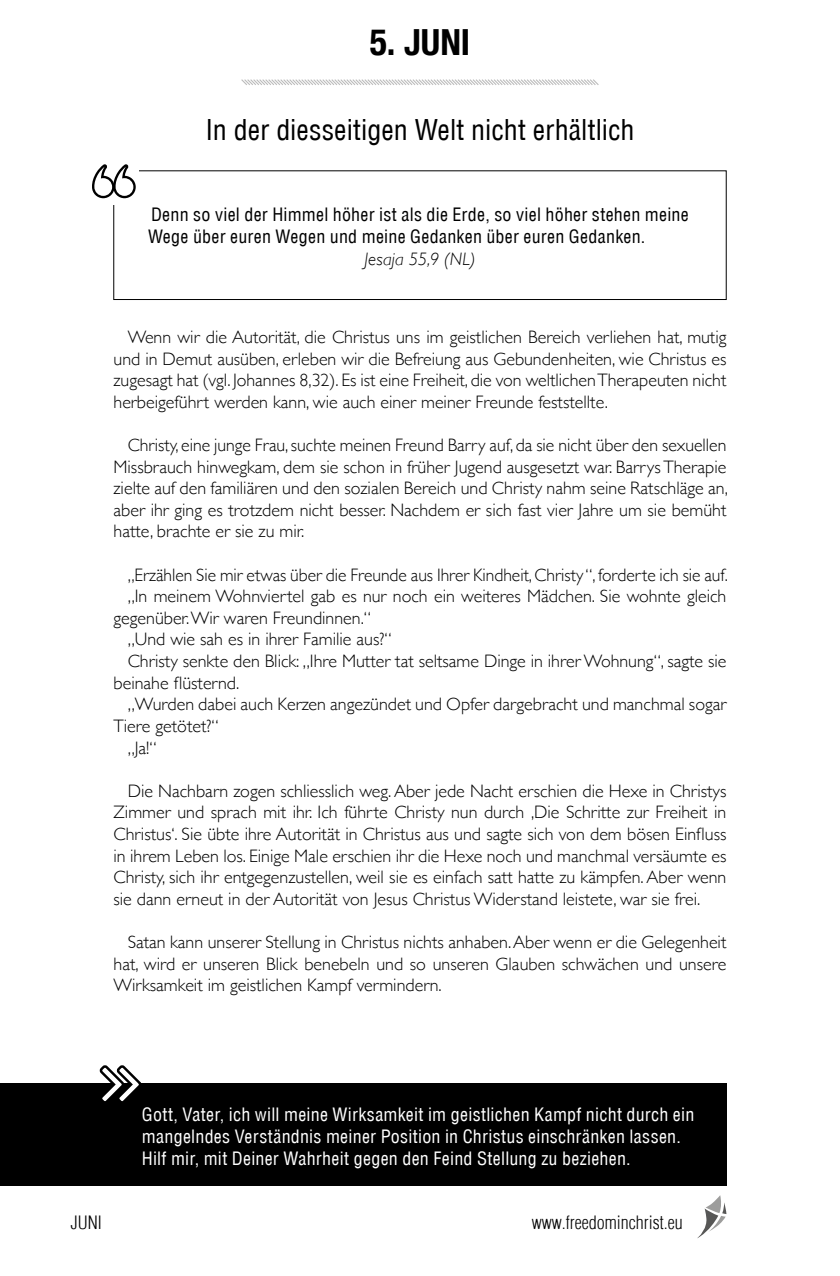
<style>
.page{position:relative;width:840px;height:1276px;background:#fff}
.page>*{position:absolute;margin:0;border:0;box-sizing:border-box;transform-origin:0 0}
.t1{font:700 condensed 36px "Helvetica Neue";color:#000}
.t2{font:condensed 28px "Helvetica";color:#000}
.t3{font:300 18px/21.6px "Gill Sans";color:#000;text-align:justify}
.t4{font:condensed 18px/22px "Helvetica";letter-spacing:.015em;color:#fff}
.t5{font:condensed 18px/22px "Helvetica";letter-spacing:.015em;color:#000}
.t6{font:300 condensed 18px "Helvetica";color:#000}
.t7{font:italic 300 18px "Gill Sans";letter-spacing:.015em;color:#000}
</style>
<div class="page">
<svg style="left:697px;top:1195px;width:29px;height:43px"></svg>
<svg style="left:241px;top:79px;width:358px;height:6px"></svg>
<div style="left:113px;top:171px;width:613px;height:129px;border:1px solid #000"></div>
<div style="left:0;top:1083px;width:726px;height:102px;background:#000"></div>
<svg style="left:99px;top:1065px;width:42px;height:37px"></svg>
<div style="left:91px;top:157px;width:48px;height:48px;background:#fff"></div>
<svg style="left:92px;top:164px;width:44px;height:34px"></svg>
<h1 class="t1" style="left:369px;top:20px;width:102px">5. JUNI</h1>
<h2 class="t2" style="left:205px;top:113px;width:430px">In der diesseitigen Welt nicht erhältlich</h2>
<p class="t5" style="left:148px;top:203px;width:542px">Denn so viel der Himmel höher ist als die Erde, so viel höher stehen meine<br>Wege über euren Wegen und meine Gedanken über euren Gedanken.</p>
<p class="t7" style="left:364px;top:249px;width:113px">Jesaja 55,9 (NL)</p>
<p class="t3" style="left:113px;top:325px;width:614px;text-indent:14px">Wenn wir die Autorität, die Christus uns im geistlichen Bereich verliehen hat, mutig und in Demut ausüben, erleben wir die Befreiung aus Gebundenheiten, wie Christus es zugesagt hat (vgl. Johannes 8,32). Es ist eine Freiheit, die von weltlichen Therapeuten nicht herbeigeführt werden kann, wie auch einer meiner Freunde feststellte.</p>
<p class="t3" style="left:113px;top:433px;width:615px;text-indent:14px">Christy, eine junge Frau, suchte meinen Freund Barry auf, da sie nicht über den sexuellen Missbrauch hinwegkam, dem sie schon in früher Jugend ausgesetzt war. Barrys Therapie zielte auf den familiären und den sozialen Bereich und Christy nahm seine Ratschläge an, aber ihr ging es trotzdem nicht besser. Nachdem er sich fast vier Jahre um sie bemüht hatte, brachte er sie zu mir.</p>
<p class="t3" style="left:128px;top:563px;width:601px">„Erzählen Sie mir etwas über die Freunde aus Ihrer Kindheit, Christy “, forderte ich sie auf.</p>
<p class="t3" style="left:128px;top:585px;width:600px">„In meinem Wohnviertel gab es nur noch ein weiteres Mädchen. Sie wohnte gleich</p>
<p class="t3" style="left:113px;top:606px;width:259px">gegenüber. Wir waren Freundinnen.“</p>
<p class="t3" style="left:128px;top:628px;width:265px">„Und wie sah es in ihrer Familie aus?“</p>
<p class="t3" style="left:128px;top:649px;width:600px">Christy senkte den Blick: „Ihre Mutter tat seltsame Dinge in ihrer Wohnung“, sagte sie</p>
<p class="t3" style="left:113px;top:671px;width:127px">beinahe flüsternd.</p>
<p class="t3" style="left:128px;top:693px;width:600px">„Wurden dabei auch Kerzen angezündet und Opfer dargebracht und manchmal sogar</p>
<p class="t3" style="left:113px;top:714px;width:107px">Tiere getötet?“</p>
<p class="t3" style="left:128px;top:736px;width:30px">„Ja!“</p>
<p class="t3" style="left:113px;top:779px;width:614px;text-indent:14px">Die Nachbarn zogen schliesslich weg. Aber jede Nacht erschien die Hexe in Christys Zimmer und sprach mit ihr. Ich führte Christy nun durch ‚Die Schritte zur Freiheit in Christus‘. Sie übte ihre Autorität in Christus aus und sagte sich von dem bösen Einfluss in ihrem Leben los. Einige Male erschien ihr die Hexe noch und manchmal versäumte es Christy, sich ihr entgegenzustellen, weil sie es einfach satt hatte zu kämpfen. Aber wenn sie dann erneut in der Autorität von Jesus Christus Widerstand leistete, war sie frei.</p>
<p class="t3" style="left:113px;top:930px;width:614px;text-indent:14px">Satan kann unserer Stellung in Christus nichts anhaben. Aber wenn er die Gelegenheit hat, wird er unseren Blick benebeln und so unseren Glauben schwächen und unsere Wirksamkeit im geistlichen Kampf vermindern.</p>
<p class="t4" style="left:142px;top:1103px;width:553px">Gott, Vater, ich will meine Wirksamkeit im geistlichen Kampf nicht durch ein mangelndes Verständnis meiner Position in Christus einschränken lassen.<br>Hilf mir, mit Deiner Wahrheit gegen den Feind Stellung zu beziehen.</p>
<p class="t6" style="left:71px;top:1211px;width:33px">JUNI</p>
<p class="t6" style="left:531px;top:1211px;width:152px">www.freedominchrist.eu</p>
</div>
